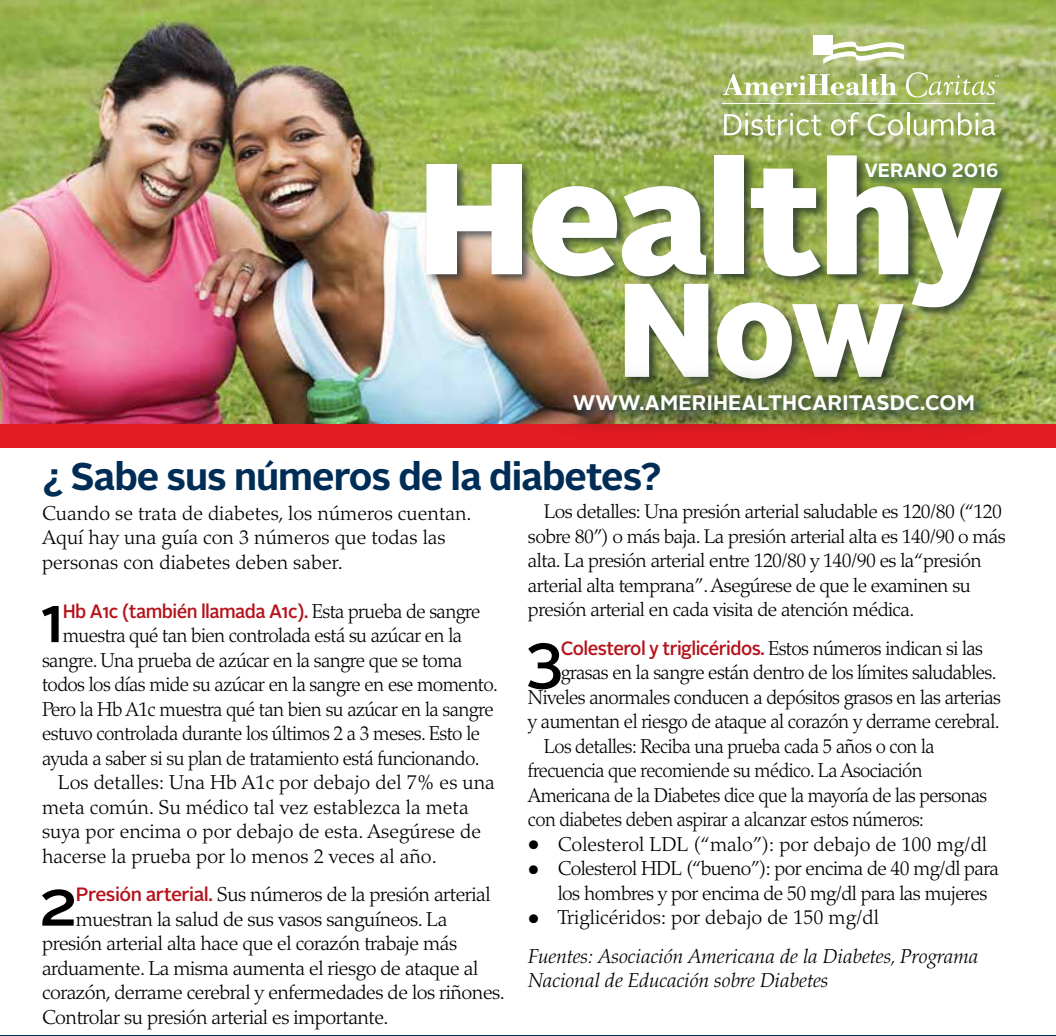
<style>
.page{position:relative;width:1056px;height:1036px;background:#fff}
.page>*{position:absolute;margin:0;border:0;box-sizing:border-box;transform-origin:0 0}
.t1{font:900 157.5px "Alright Sans";letter-spacing:-.02em;color:#fff}
.t2{font:900 133px "Alright Sans";color:#fff}
.t3{font:500 64.05px "Alright Sans";color:#000;scale:.96 1}
.t4{font:500 64.05px "Alright Sans";color:#000}
.t5{font:700 38.5px "Alright Sans";letter-spacing:-.025em;color:#002d56}
.t6{font:700 21px "Alright Sans";letter-spacing:.01em;color:#fff}
.t7{font:300 20.12px "Palatino LT Std";letter-spacing:-.03em;color:#000;scale:.96 1}
.t8{font:300 20.12px/24.5px "Palatino LT Std";letter-spacing:-.03em;color:#000}
.t9{font:300 20.12px/24.5px "Palatino LT Std";color:#000}
.t10{font:300 20.12px "Palatino LT Std";letter-spacing:-.03em;color:#000;scale:.94 1}
.t11{font:italic 300 20.12px/38.5px "Palatino LT Std";color:#000}
.t12{font:300 19.78px/24.5px "Palatino LT Std";letter-spacing:-.03em;color:#000}
.t13{font:500 19.25px "Alright Sans";letter-spacing:-.03em;color:#b5121b;scale:.96 1}
.t14{font:700 19.25px "Alright Sans";color:#fff}
.s1{font-family:"Palatino LT Std";font-weight:300;font-size:20.12px;color:#000}
.s2{font-family:"Alright Sans";font-weight:500;font-size:19.25px;color:#b5121b}
.s3{font-family:"Alright Sans";font-weight:500;font-size:12.25px}
.s4{font-family:"Alright Sans";font-weight:500;font-style:normal;font-size:12.25px}
.s5{font-style:normal}
</style>
<div class="page">
<img style="left:0;top:0;width:1055px;height:424px">
<div style="left:0;top:424px;width:1055px;height:24px;background:#e31b23"></div>
<div style="left:424px;top:152px;width:589px;height:239px;background:#152128;opacity:.7"></div>
<img style="left:545px;top:365px;width:458px;height:65px">
<div style="left:862px;top:161px;width:147px;height:29px;background:#002d56;opacity:.7"></div>
<div style="left:813px;top:35px;width:19px;height:19px;background:#fff"></div>
<svg style="left:823px;top:42px;width:80px;height:22px"></svg>
<svg style="left:722px;top:74px;width:174px;height:21px"></svg>
<svg style="left:724px;top:113px;width:97px;height:23px"></svg>
<svg style="left:830px;top:112px;width:29px;height:24px"></svg>
<svg style="left:867px;top:114px;width:35px;height:22px"></svg>
<hr style="left:906px;top:112px;width:3px;height:23px;background:#fff">
<svg style="left:913px;top:112px;width:82px;height:24px"></svg>
<hr style="left:722px;top:103px;width:272px;height:1px;background:#fff">
<svg style="left:905px;top:72px;width:93px;height:26px"></svg>
<hr style="left:0;top:1035px;width:1055px;height:1px;background:#002d56">
<h1 class="t1" style="left:417px;top:106px;width:586px">Healthy</h1>
<p class="t14" style="left:864px;top:157px;width:135px">VERANO 2016</p>
<h2 class="t2" style="left:617px;top:235px;width:289px">Now</h2>
<p class="t6" style="left:572px;top:388px;width:403px">WWW.AMERIHEALTHCARITASDC.COM</p>
<h3 class="t5" style="left:42px;top:450px;width:621px">¿ Sabe sus números de la diabetes?</h3>
<p class="t9" style="left:42px;top:501px;width:431px">Cuando se trata de diabetes, los números cuentan.<br>Aquí hay una guía con 3 números que todas las personas con diabetes deben saber.</p>
<h3 class="t3" style="left:41px;top:575px;width:26px">1</h3>
<p class="t13" style="left:63px;top:598px;width:436px">Hb A1c (también llamada A1c). <span class="s1">Esta prueba de sangre</span></p>
<p class="t7" style="left:63px;top:624px;width:417px">muestra qué tan bien controlada está su azúcar en la</p>
<p class="t7" style="left:42px;top:648px;width:439px">sangre. Una prueba de azúcar en la sangre que se toma</p>
<p class="t7" style="left:42px;top:673px;width:476px">todos los días mide su azúcar en la sangre en ese momento.</p>
<p class="t7" style="left:42px;top:697px;width:472px">Pero la Hb A1c muestra qué tan bien su azúcar en la sangre</p>
<p class="t7" style="left:42px;top:722px;width:457px">estuvo controlada durante los últimos 2 a 3 meses. Esto le</p>
<p class="t7" style="left:42px;top:746px;width:457px">ayuda a saber si su plan de tratamiento está funcionando.</p>
<p class="t9" style="left:58px;top:770px;width:438px">Los detalles: Una Hb A1c por debajo del 7% es una</p>
<p class="t9" style="left:42px;top:795px;width:428px">meta común. Su médico tal vez establezca la meta</p>
<p class="t9" style="left:42px;top:819px;width:440px">suya por encima o por debajo de esta. Asegúrese de</p>
<p class="t9" style="left:42px;top:844px;width:396px">hacerse la prueba por lo menos 2 veces al año.</p>
<h3 class="t4" style="left:38px;top:859px;width:41px">2</h3>
<p class="t8" style="left:76px;top:882px;width:416px"><span class="s2">Presión arterial.</span> Sus números de la presión arterial</p>
<p class="t8" style="left:76px;top:907px;width:373px">muestran la salud de sus vasos sanguíneos. La</p>
<p class="t8" style="left:42px;top:931px;width:416px">presión arterial alta hace que el corazón trabaje más</p>
<p class="t8" style="left:42px;top:956px;width:437px">arduamente. La misma aumenta el riesgo de ataque al</p>
<p class="t8" style="left:42px;top:980px;width:464px">corazón, derrame cerebral y enfermedades de los riñones.</p>
<p class="t8" style="left:42px;top:1005px;width:348px">Controlar su presión arterial es importante.</p>
<p class="t12" style="left:528px;top:500px;width:479px;text-indent:16px">Los detalles: Una presión arterial saludable es 120/80 (“120 sobre 80”) o más baja. La presión arterial alta es 140/90 o más alta. La presión arterial entre 120/80 y 140/90 es la “presión arterial alta temprana”. Asegúrese de que le examinen su presión arterial en cada visita de atención médica.</p>
<h3 class="t3" style="left:525px;top:613px;width:40px">3</h3>
<p class="t13" style="left:560px;top:635px;width:441px">Colesterol y triglicéridos. <span class="s1">Estos números indican si las</span></p>
<p class="t7" style="left:560px;top:661px;width:455px">grasas en la sangre están dentro de los límites saludables.</p>
<p class="t7" style="left:528px;top:685px;width:494px">Niveles anormales conducen a depósitos grasos en las arterias</p>
<p class="t7" style="left:528px;top:710px;width:492px">y aumentan el riesgo de ataque al corazón y derrame cerebral.</p>
<p class="t10" style="left:543px;top:734px;width:417px">Los detalles: Reciba una prueba cada 5 años o con la</p>
<p class="t10" style="left:528px;top:759px;width:421px">frecuencia que recomiende su médico. La Asociación</p>
<p class="t10" style="left:528px;top:783px;width:490px">Americana de la Diabetes dice que la mayoría de las personas</p>
<p class="t10" style="left:528px;top:808px;width:423px">con diabetes deben aspirar a alcanzar estos números:</p>
<p class="t9" style="left:528px;top:832px;width:460px"><span class="s3">●</span> Colesterol LDL (“malo”): por debajo de 100 mg/dl</p>
<p class="t8" style="left:557px;top:857px;width:443px;text-indent:-30px"><span class="s3">●</span> Colesterol HDL (“bueno”): por encima de 40 mg/dl para los hombres y por encima de 50 mg/dl para las mujeres</p>
<p class="t11" style="left:528px;top:899px;width:452px"><span class="s4">●</span> <span class="s5">Triglicéridos: por debajo de 150 mg/dl<br></span>Fuentes: Asociación Americana de la Diabetes, Programa</p>
<p class="t11" style="left:528px;top:962px;width:302px">Nacional de Educación sobre Diabetes</p>
</div>
